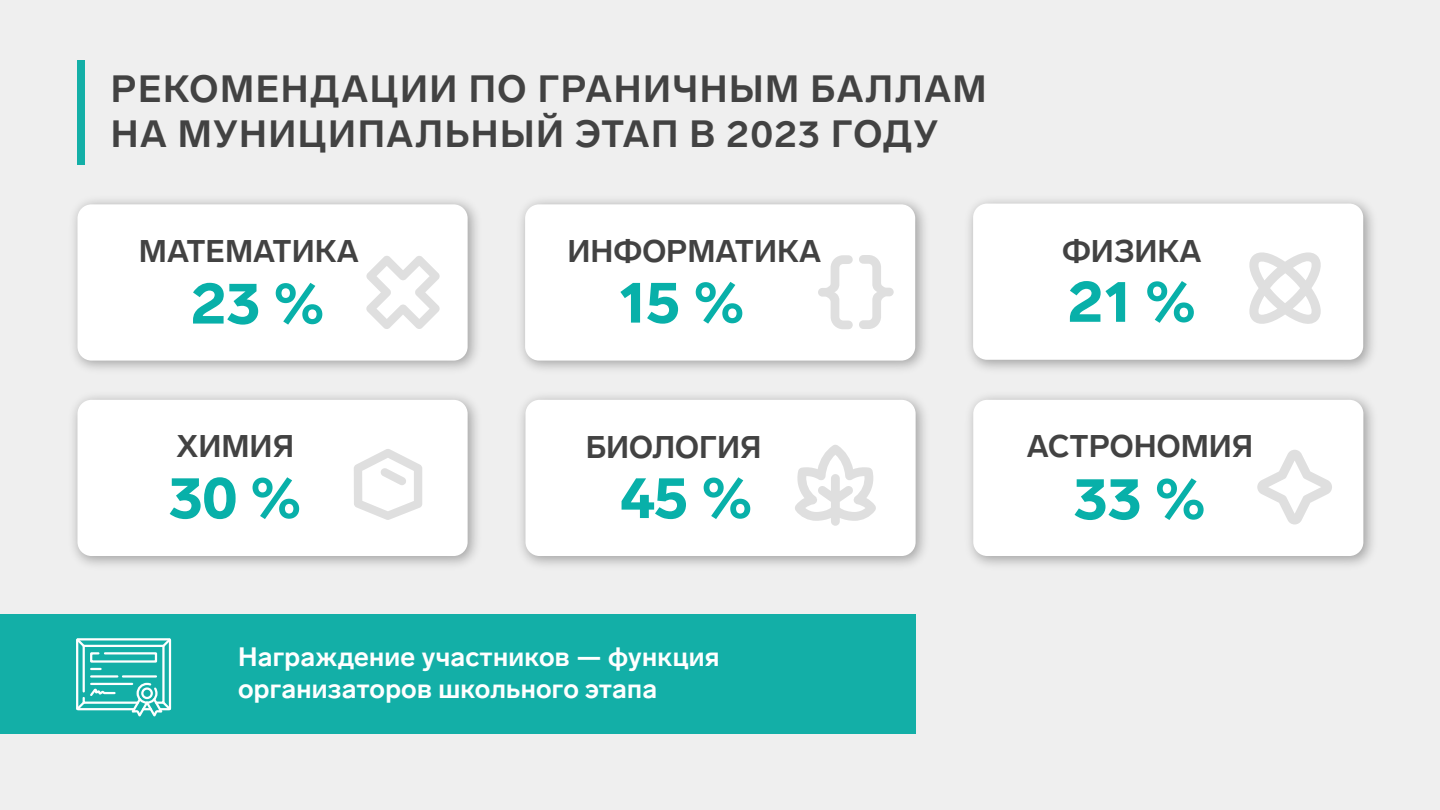
<style>
.page{position:relative;width:1440px;height:810px;background:#efefef}
.page>*{position:absolute;margin:0;border:0;box-sizing:border-box;transform-origin:0 0}
.t1{font:900 58.35px "Lab Grotesque";color:#08b0a9}
.t2{font:700 37.5px/45px "Lab Grotesque";letter-spacing:.04em;color:#424242}
.t3{font:700 30.9px "Lab Grotesque";color:#424242}
.t4{font:700 26.25px/31.5px "Lab Grotesque";letter-spacing:.01em;color:#fff}
</style>
<div class="page">
<div style="left:0;top:614px;width:915px;height:120px;background:#13afa7"></div>
<div style="left:77px;top:60px;width:8px;height:105px;background:#13afa7"></div>
<svg style="left:76px;top:638px;width:96px;height:79px"></svg>
<img style="left:521px;top:200px;width:404px;height:169px">
<div style="left:525px;top:204px;width:390px;height:157px;background:#fff;border-radius:14px"></div>
<svg style="left:818px;top:255px;width:35px;height:74px"></svg>
<svg style="left:859px;top:255px;width:35px;height:74px"></svg>
<div style="left:78px;top:204px;width:390px;height:157px;background:#fff;border-radius:14px"></div>
<svg style="left:366px;top:256px;width:74px;height:73px"></svg>
<img style="left:521px;top:396px;width:404px;height:169px">
<div style="left:526px;top:400px;width:390px;height:156px;background:#fff;border-radius:14px"></div>
<svg style="left:795px;top:445px;width:81px;height:81px"></svg>
<img style="left:969px;top:200px;width:404px;height:169px">
<div style="left:973px;top:204px;width:390px;height:156px;background:#fff;border-radius:14px"></div>
<svg style="left:1249px;top:252px;width:72px;height:72px"></svg>
<img style="left:970px;top:396px;width:403px;height:169px">
<div style="left:973px;top:400px;width:390px;height:156px;background:#fff;border-radius:14px"></div>
<svg style="left:1257px;top:450px;width:75px;height:75px"></svg>
<img style="left:73px;top:396px;width:404px;height:169px">
<div style="left:78px;top:400px;width:390px;height:156px;background:#fff;border-radius:14px"></div>
<svg style="left:354px;top:449px;width:68px;height:71px"></svg>
<p class="t2" style="left:111px;top:67px;width:877px">РЕКОМЕНДАЦИИ ПО ГРАНИЧНЫМ БАЛЛАМ<br>НА МУНИЦИПАЛЬНЫЙ ЭТАП В 2023 ГОДУ</p>
<p class="t3" style="left:139px;top:233px;width:222px">МАТЕМАТИКА</p>
<h1 class="t1" style="left:191px;top:269px;width:136px">23 %</h1>
<p class="t3" style="left:567px;top:233px;width:255px">ИНФОРМАТИКА</p>
<h1 class="t1" style="left:620px;top:268px;width:127px">15 %</h1>
<p class="t3" style="left:1062px;top:232px;width:141px">ФИЗИКА</p>
<h1 class="t1" style="left:1068px;top:267px;width:130px">21 %</h1>
<p class="t3" style="left:1027px;top:428px;width:228px">АСТРОНОМИЯ</p>
<p class="t3" style="left:586px;top:429px;width:177px">БИОЛОГИЯ</p>
<h1 class="t1" style="left:620px;top:463px;width:134px">45 %</h1>
<p class="t3" style="left:177px;top:428px;width:119px">ХИМИЯ</p>
<h1 class="t1" style="left:169px;top:463px;width:135px">30 %</h1>
<h1 class="t1" style="left:1074px;top:464px;width:134px">33 %</h1>
<p class="t4" style="left:238px;top:642px;width:483px">Награждение участников — функция организаторов школьного этапа</p>
</div>
